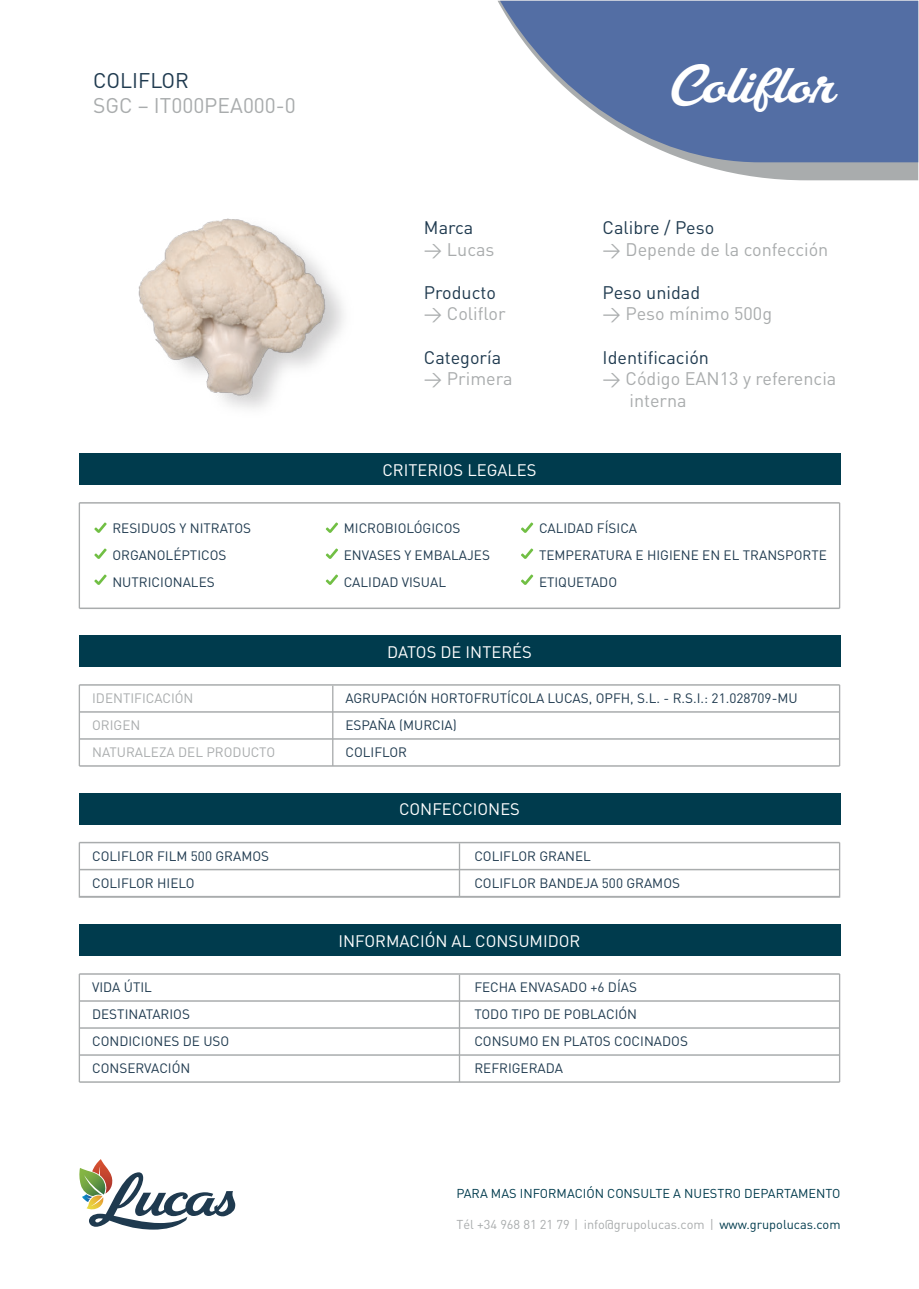
<style>
.page{position:relative;width:919px;height:1289px;background:#fff}
.page>*{position:absolute;margin:0;border:0;box-sizing:border-box;transform-origin:0 0}
.t1{font:700 43.5px "ROBU";color:#fff}
.t2{font:21px "DIN";color:#a9acad}
.t3{font:21px "DIN";color:#1f3a4f}
.t4{font:18px/21.6px "DIN";color:#a9acad}
.t5{font:18px "DIN";color:#1f3a4f}
.t6{font:16.5px "DIN";color:#fff}
.t7{font:13.5px/27px "DIN";color:#1f3a4f}
.t8{font:13.5px "DIN";color:#a9acad}
.t9{font:12.75px "DIN";color:#a9acad}
.t10{font:12.75px "DIN";color:#003b4d}
.s1{color:#003b4d}
</style>
<div class="page">
<svg style="left:79px;top:1159px;width:156px;height:70px"></svg>
<svg style="left:498px;top:1px;width:420px;height:179px"></svg>
<svg style="left:500px;top:1px;width:418px;height:161px;fill:#536ea4"></svg>
<hr style="left:79px;top:502px;width:760px;height:1px;background:#a9acad">
<hr style="left:79px;top:607px;width:760px;height:2px;background:#a9acad">
<div style="left:79px;top:453px;width:761px;height:32px;background:#003b4d"></div>
<hr style="left:838px;top:503px;width:2px;height:105px;background:#a9acad">
<hr style="left:79px;top:503px;width:1px;height:105px;background:#a9acad">
<hr style="left:79px;top:711px;width:760px;height:1px;background:#a9acad">
<hr style="left:79px;top:738px;width:760px;height:1px;background:#a9acad">
<hr style="left:79px;top:684px;width:760px;height:1px;background:#a9acad">
<hr style="left:79px;top:765px;width:760px;height:1px;background:#a9acad">
<div style="left:79px;top:635px;width:761px;height:32px;background:#003b4d"></div>
<hr style="left:332px;top:685px;width:1px;height:81px;background:#a9acad">
<hr style="left:838px;top:685px;width:2px;height:81px;background:#a9acad">
<hr style="left:79px;top:685px;width:1px;height:81px;background:#a9acad">
<svg style="left:94px;top:522px;width:13px;height:11px"></svg>
<svg style="left:94px;top:548px;width:13px;height:11px"></svg>
<svg style="left:94px;top:574px;width:13px;height:11px"></svg>
<svg style="left:326px;top:522px;width:12px;height:11px"></svg>
<svg style="left:326px;top:548px;width:12px;height:11px"></svg>
<svg style="left:326px;top:574px;width:12px;height:11px"></svg>
<svg style="left:521px;top:522px;width:12px;height:11px"></svg>
<svg style="left:521px;top:548px;width:12px;height:11px"></svg>
<svg style="left:521px;top:574px;width:12px;height:11px"></svg>
<hr style="left:79px;top:1000px;width:760px;height:1px;background:#a9acad">
<hr style="left:79px;top:1027px;width:760px;height:1px;background:#a9acad">
<hr style="left:79px;top:973px;width:760px;height:1px;background:#a9acad">
<hr style="left:79px;top:1054px;width:760px;height:1px;background:#a9acad">
<hr style="left:79px;top:1081px;width:760px;height:1px;background:#a9acad">
<div style="left:79px;top:924px;width:761px;height:32px;background:#003b4d"></div>
<hr style="left:459px;top:974px;width:1px;height:108px;background:#a9acad">
<hr style="left:838px;top:973px;width:2px;height:109px;background:#a9acad">
<hr style="left:79px;top:973px;width:1px;height:109px;background:#a9acad">
<hr style="left:79px;top:868px;width:760px;height:2px;background:#a9acad">
<hr style="left:459px;top:843px;width:1px;height:54px;background:#a9acad">
<div style="left:79px;top:793px;width:761px;height:31px;background:#003b4d"></div>
<div style="left:79px;top:841px;width:761px;height:56px;border:1px solid #a9acad"></div>
<img style="left:78px;top:218px;width:347px;height:287px">
<h2 class="t3" style="left:93px;top:67px;width:97px">COLIFLOR</h2>
<h2 class="t2" style="left:93px;top:92px;width:204px">SGC – IT000PEA000-0</h2>
<h3 class="t5" style="left:424px;top:216px;width:51px">Marca</h3>
<h3 class="t4" style="left:424px;top:238px;width:72px">&gt; Lucas</h3>
<h3 class="t5" style="left:424px;top:281px;width:73px">Producto</h3>
<h3 class="t4" style="left:424px;top:303px;width:83px">&gt; Coliflor</h3>
<h3 class="t5" style="left:424px;top:346px;width:79px">Categoría</h3>
<h3 class="t4" style="left:424px;top:367px;width:90px">&gt; Primera</h3>
<p class="t6" style="left:382px;top:459px;width:155px">CRITERIOS LEGALES</p>
<h1 class="t1" style="left:667px;top:62px;width:170px">Coliflor</h1>
<h3 class="t5" style="left:602px;top:216px;width:113px">Calibre / Peso</h3>
<h3 class="t4" style="left:602px;top:238px;width:227px">&gt; Depende de la confección</h3>
<h3 class="t5" style="left:602px;top:281px;width:99px">Peso unidad</h3>
<h3 class="t4" style="left:602px;top:303px;width:171px">&gt; Peso mínimo 500g</h3>
<h3 class="t5" style="left:602px;top:346px;width:108px">Identificación</h3>
<h3 class="t4" style="left:629px;top:367px;width:208px;text-indent:-27px">&gt; Código EAN13 y referencia interna</h3>
<p class="t7" style="left:112px;top:514px;width:140px">RESIDUOS Y NITRATOS</p>
<p class="t7" style="left:344px;top:514px;width:118px">MICROBIOLÓGICOS</p>
<p class="t7" style="left:539px;top:514px;width:99px">CALIDAD FÍSICA</p>
<p class="t7" style="left:112px;top:541px;width:116px">ORGANOLÉPTICOS</p>
<p class="t7" style="left:344px;top:541px;width:148px">ENVASES Y EMBALAJES</p>
<p class="t7" style="left:539px;top:541px;width:289px">TEMPERATURA E HIGIENE EN EL TRANSPORTE</p>
<p class="t7" style="left:112px;top:568px;width:104px">NUTRICIONALES</p>
<p class="t7" style="left:344px;top:568px;width:104px">CALIDAD VISUAL</p>
<p class="t7" style="left:539px;top:568px;width:80px">ETIQUETADO</p>
<p class="t6" style="left:387px;top:641px;width:146px">DATOS DE INTERÉS</p>
<p class="t8" style="left:92px;top:689px;width:103px">IDENTIFICACIÓN</p>
<p class="t7" style="left:345px;top:684px;width:453px">AGRUPACIÓN HORTOFRUTÍCOLA LUCAS, OPFH, S.L. - R.S.I.: 21.028709-MU</p>
<p class="t8" style="left:92px;top:716px;width:50px">ORIGEN</p>
<p class="t7" style="left:345px;top:711px;width:113px">ESPAÑA (MURCIA)</p>
<p class="t8" style="left:92px;top:743px;width:184px">NATURALEZA DEL PRODUCTO</p>
<p class="t7" style="left:345px;top:738px;width:63px">COLIFLOR</p>
<p class="t7" style="left:92px;top:842px;width:178px">COLIFLOR FILM 500 GRAMOS<br>COLIFLOR HIELO</p>
<p class="t6" style="left:399px;top:799px;width:122px">CONFECCIONES</p>
<p class="t7" style="left:474px;top:842px;width:118px">COLIFLOR GRANEL</p>
<p class="t7" style="left:474px;top:869px;width:207px">COLIFLOR BANDEJA 500 GRAMOS</p>
<p class="t6" style="left:338px;top:930px;width:243px">INFORMACIÓN AL CONSUMIDOR</p>
<p class="t7" style="left:92px;top:973px;width:139px">VIDA ÚTIL<br>DESTINATARIOS<br>CONDICIONES DE USO<br>CONSERVACIÓN</p>
<p class="t7" style="left:474px;top:973px;width:164px">FECHA ENVASADO +6 DÍAS<br>TODO TIPO DE POBLACIÓN</p>
<p class="t7" style="left:474px;top:1027px;width:215px">CONSUMO EN PLATOS COCINADOS</p>
<p class="t7" style="left:474px;top:1054px;width:90px">REFRIGERADA</p>
<p class="t10" style="left:456px;top:1185px;width:385px">PARA MAS INFORMACIÓN CONSULTE A NUESTRO DEPARTAMENTO</p>
<p class="t9" style="left:456px;top:1216px;width:385px">Tél +34 968 81 21 79 | info@grupolucas.com | <span class="s1">www.grupolucas.com</span></p>
</div>
